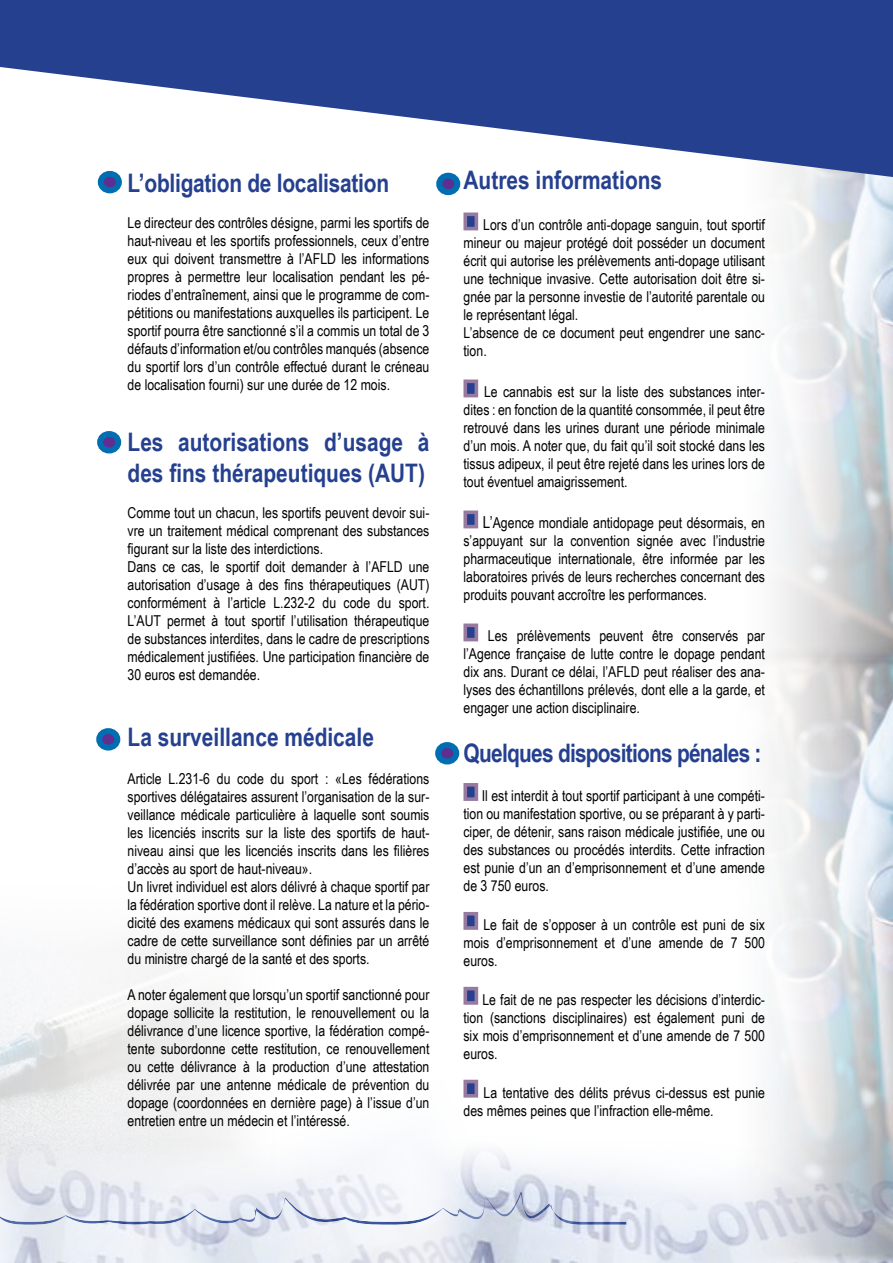
<style>
.page{position:relative;width:893px;height:1263px;background:#fff}
.page>*{position:absolute;margin:0;border:0;box-sizing:border-box;transform-origin:0 0}
.t1{font:700 25.5px/30.6px "Arial Narrow";color:#25408f}
.t2{font:700 25.5px "Arial Narrow";letter-spacing:-.03em;color:#25408f}
.t3{font:15px/18px "Arial Narrow";color:#000;text-align:justify}
.s1{font-size:16.5px}
</style>
<div class="page">
<img style="left:776px;top:177px;width:117px;height:463px">
<img style="left:769px;top:640px;width:124px;height:427px">
<svg style="left:1px;top:0;width:892px;height:177px;fill:#25408f"></svg>
<svg style="left:0;top:0;width:17px;height:67px"></svg>
<div style="left:463px;top:212px;width:15px;height:18px;background:#25408f;border:4px solid #977aa0"></div>
<div style="left:463px;top:379px;width:15px;height:18px;background:#25408f;border:4px solid #977aa0"></div>
<div style="left:463px;top:510px;width:15px;height:18px;background:#25408f;border:4px solid #977aa0"></div>
<div style="left:463px;top:623px;width:15px;height:18px;background:#25408f;border:4px solid #977aa0"></div>
<div style="left:463px;top:783px;width:15px;height:18px;background:#25408f;border:4px solid #977aa0"></div>
<div style="left:463px;top:912px;width:15px;height:18px;background:#25408f;border:4px solid #977aa0"></div>
<div style="left:463px;top:987px;width:15px;height:18px;background:#25408f;border:4px solid #977aa0"></div>
<img style="left:564px;top:1169px;width:20px;height:94px">
<img style="left:0;top:1127px;width:105px;height:136px">
<img style="left:0;top:1152px;width:78px;height:111px">
<img style="left:105px;top:1043px;width:459px;height:220px">
<img style="left:584px;top:1067px;width:309px;height:196px">
<img style="left:749px;top:1075px;width:144px;height:188px">
<div style="left:101px;top:174px;width:18px;height:16px;background:#602d91;border-radius:50%"></div>
<div style="left:98px;top:171px;width:24px;height:22px;border:6px solid #006eb0;border-radius:50%"></div>
<div style="left:99px;top:731px;width:18px;height:16px;background:#602d91;border-radius:50%"></div>
<div style="left:96px;top:728px;width:24px;height:22px;border:6px solid #006eb0;border-radius:50%"></div>
<div style="left:439px;top:176px;width:18px;height:16px;background:#602d91;border-radius:50%"></div>
<div style="left:436px;top:173px;width:24px;height:22px;border:6px solid #006eb0;border-radius:50%"></div>
<div style="left:100px;top:434px;width:18px;height:16px;background:#602d91;border-radius:50%"></div>
<div style="left:97px;top:431px;width:24px;height:22px;border:6px solid #006eb0;border-radius:50%"></div>
<div style="left:438px;top:745px;width:18px;height:16px;background:#602d91;border-radius:50%"></div>
<div style="left:435px;top:742px;width:24px;height:22px;border:6px solid #006eb0;border-radius:50%"></div>
<h1 class="t1" style="left:128px;top:166px;width:263px">L’obligation de localisation</h1>
<p class="t3" style="left:128px;top:213px;width:303px">Le directeur des contrôles désigne, parmi les sportifs de haut-niveau et les sportifs professionnels, ceux d’entre eux qui doivent transmettre à l’AFLD les informations propres à permettre leur localisation pendant les pé&shy;riodes d’entraînement, ainsi que le programme de com&shy;pétitions ou manifestations auxquelles ils participent. Le sportif pourra être sanctionné s’il a commis un total de 3 défauts d’information et/ou contrôles manqués (absence du sportif lors d’un contrôle effectué durant le créneau de localisation fourni) sur une durée de 12 mois.</p>
<h1 class="t1" style="left:128px;top:426px;width:303px">Les autorisations d’usage à des fins thérapeutiques (AUT)</h1>
<p class="t3" style="left:128px;top:503px;width:303px;text-align:left">Comme tout un chacun, les sportifs peuvent devoir sui&shy;vre un traitement médical comprenant des substances figurant sur la liste des interdictions.<br>Dans ce cas, le sportif doit demander à l’AFLD une autorisation d’usage à des fins thérapeutiques (AUT) conformément à l’article L.232-2 du code du sport.<br>L’AUT permet à tout sportif l’utilisation thérapeutique de substances interdites, dans le cadre de prescriptions médicalement justifiées. Une participation financière de 30 euros est demandée.</p>
<h1 class="t1" style="left:128px;top:721px;width:248px">La surveillance médicale</h1>
<p class="t3" style="left:128px;top:769px;width:303px;text-align:left">Article L.231-6 du code du sport : «Les fédérations sportives délégataires assurent l’organisation de la sur&shy;veillance médicale particulière à laquelle sont soumis les licenciés inscrits sur la liste des sportifs de haut&shy;niveau ainsi que les licenciés inscrits dans les filières d’accès au sport de haut-niveau».<br>Un livret individuel est alors délivré à chaque sportif par la fédération sportive dont il relève. La nature et la pério&shy;dicité des examens médicaux qui sont assurés dans le cadre de cette surveillance sont définies par un arrêté du ministre chargé de la santé et des sports.</p>
<p class="t3" style="left:128px;top:985px;width:303px">A noter également que lorsqu’un sportif sanctionné pour dopage sollicite la restitution, le renouvellement ou la délivrance d’une licence sportive, la fédération compé&shy;tente subordonne cette restitution, ce renouvellement ou cette délivrance à la production d’une attestation délivrée par une antenne médicale de prévention du dopage (coordonnées en dernière page) à l’issue d’un entretien entre un médecin et l’intéressé.</p>
<h1 class="t1" style="left:463px;top:164px;width:200px">Autres informations</h1>
<p class="t3" style="left:463px;top:216px;width:303px;text-align:left;text-indent:20px">Lors d’un contrôle anti-dopage sanguin, tout sportif mineur ou majeur protégé doit posséder un document écrit qui autorise les prélèvements anti-dopage utilisant une technique invasive. Cette autorisation doit être si&shy;gnée par la personne investie de l’autorité parentale ou le représentant légal.<br>L’absence de ce document peut engendrer une sanc&shy;tion.</p>
<p class="t3" style="left:463px;top:383px;width:303px;text-indent:21px">Le cannabis est sur la liste des substances inter&shy;dites : en fonction de la quantité consommée, il peut être retrouvé dans les urines durant une période minimale d’un mois. A noter que, du fait qu’il soit stocké dans les tissus adipeux, il peut être rejeté dans les urines lors de tout éventuel amaigrissement.</p>
<p class="t3" style="left:463px;top:514px;width:303px;text-indent:19px"><span class="s1">L’</span>Agence mondiale antidopage peut désormais, en s’appuyant sur la convention signée avec l’industrie pharmaceutique internationale, être informée par les laboratoires privés de leurs recherches concernant des produits pouvant accroître les performances.</p>
<p class="t3" style="left:463px;top:626px;width:303px;text-indent:24px">Les prélèvements peuvent être conservés par l’Agence française de lutte contre le dopage pendant dix ans. Durant ce délai, l’AFLD peut réaliser des ana&shy;lyses des échantillons prélevés, dont elle a la garde, et engager une action disciplinaire.</p>
<h1 class="t2" style="left:463px;top:734px;width:300px">Quelques dispositions pénales :</h1>
<p class="t3" style="left:463px;top:786px;width:303px;text-indent:18px">Il est interdit à tout sportif participant à une compéti&shy;tion ou manifestation sportive, ou se préparant à y parti&shy;ciper, de détenir, sans raison médicale justifiée, une ou des substances ou procédés interdits. Cette infraction est punie d’un an d’emprisonnement et d’une amende de 3 750 euros.</p>
<p class="t3" style="left:463px;top:915px;width:303px;text-indent:20px">Le fait de s’opposer à un contrôle est puni de six mois d’emprisonnement et d’une amende de 7 500 euros.</p>
<p class="t3" style="left:463px;top:990px;width:303px;text-indent:19px">Le fait de ne pas respecter les décisions d’interdic&shy;tion (sanctions disciplinaires) est également puni de six mois d’emprisonnement et d’une amende de 7 500 euros.</p>
<p class="t3" style="left:463px;top:1083px;width:303px;text-indent:20px">La tentative des délits prévus ci-dessus est punie des mêmes peines que l’infraction elle-même.</p>
</div>
